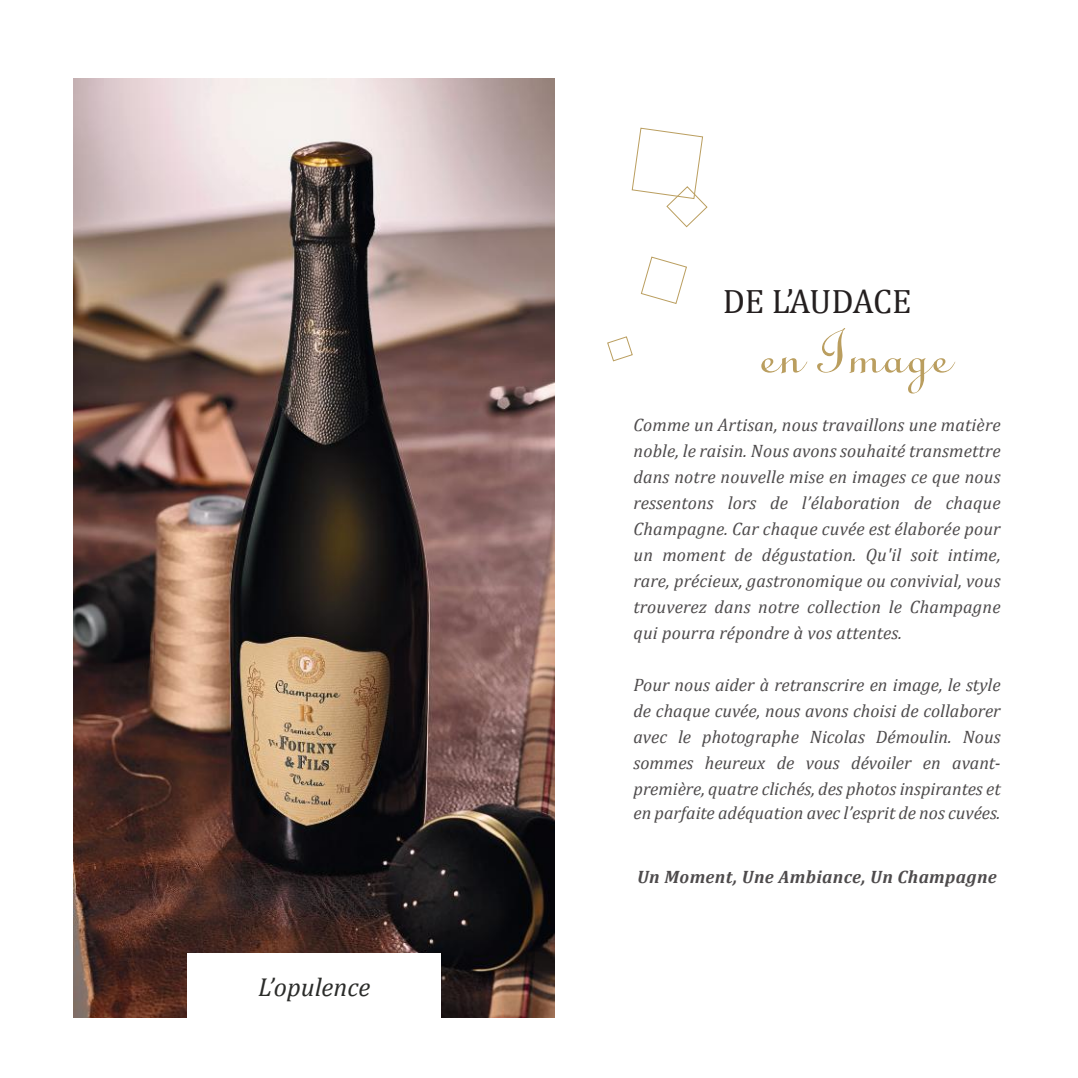
<style>
.page{position:relative;width:1078px;height:1078px;background:#fff}
.page>*{position:absolute;margin:0;border:0;box-sizing:border-box;transform-origin:0 0}
.t1{font:70px "Linoscript";letter-spacing:.01em;color:#ba9e5f}
.t2{font:34px "Cambria";letter-spacing:-.01em;color:#241f1f}
.t3{font:italic 26px "Cambria";color:#2b2c2a}
.t4{font:italic 18px/26px "Cambria";color:#4e4b4c;text-align:justify}
.t5{font:italic 700 18px "Cambria";letter-spacing:.02em;color:#4e4b4c}
</style>
<div class="page">
<img style="left:74px;top:78px;width:480px;height:938px">
<div style="left:187px;top:952px;width:254px;height:66px;background:#fff"></div>
<svg style="left:631px;top:127px;width:77px;height:101px"></svg>
<svg style="left:607px;top:336px;width:26px;height:26px"></svg>
<svg style="left:640px;top:256px;width:47px;height:48px"></svg>
<h3 class="t3" style="left:258px;top:968px;width:114px">L’opulence</h3>
<h2 class="t2" style="left:722px;top:280px;width:190px">DE L’AUDACE</h2>
<h1 class="t1" style="left:757px;top:316px;width:193px">en Image</h1>
<p class="t4" style="left:633px;top:410px;width:368px">Comme un Artisan, nous travaillons une matière noble, le raisin. Nous avons souhaité transmettre dans notre nouvelle mise en images ce que nous ressentons lors de l’élaboration de chaque Champagne. Car chaque cuvée est élaborée pour un moment de dégustation. Qu'il soit intime, rare, précieux, gastronomique ou convivial, vous trouverez dans notre collection le Champagne qui pourra répondre à vos attentes.</p>
<p class="t4" style="left:633px;top:670px;width:368px">Pour nous aider à retranscrire en image, le style de chaque cuvée, nous avons choisi de collaborer avec le photographe Nicolas Démoulin. Nous sommes heureux de vous dévoiler en avant&shy;première, quatre clichés, des photos inspirantes et</p>
<p class="t4" style="left:633px;top:798px;width:368px">en parfaite adéquation avec l’esprit de nos cuvées.</p>
<p class="t5" style="left:637px;top:863px;width:361px">Un Moment, Une Ambiance, Un Champagne</p>
</div>
